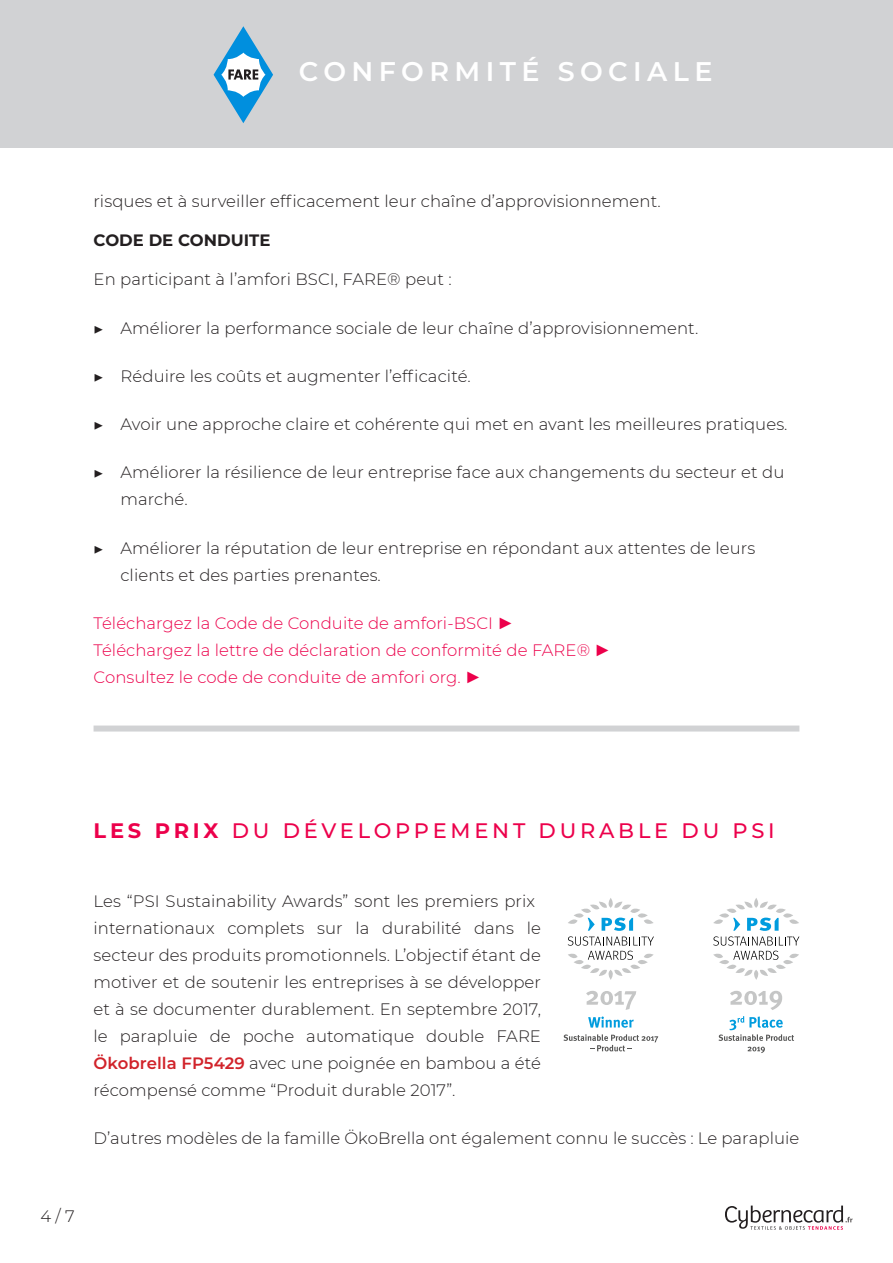
<style>
.page{position:relative;width:893px;height:1263px;background:#fff}
.page>*{position:absolute;margin:0;border:0;box-sizing:border-box;transform-origin:0 0}
.t1{font:600 27px "Montserrat";letter-spacing:.2em;color:#fff}
.t2{font:500 21px "Montserrat";letter-spacing:.18em;color:#ec004b}
.body_content{font:300 16.5px/27px "Montserrat";letter-spacing:.005em;color:#231f20}
.hyperlink{font:300 16.5px/27px "Montserrat";letter-spacing:.005em;color:#ec004b}
.t3{font:700 16.5px "Montserrat";color:#231f20}
.s1{font-family:"Minion Pro";font-weight:400}
.s2{font-family:"Arial";font-weight:700}
.s3{font-weight:700}
.s4{font-weight:600;color:#d1232a}
</style>
<div class="page">
<div style="left:0;top:0;width:893px;height:92px;background:#d1d2d4"></div>
<div style="left:0;top:51px;width:893px;height:96px;background:#d1d2d4"></div>
<svg style="left:214px;top:26px;width:59px;height:97px"></svg>
<svg style="left:725px;top:1205px;width:127px;height:25px"></svg>
<div style="left:94px;top:725px;width:705px;height:6px;background:#d1d2d4"></div>
<svg style="left:568px;top:901px;width:86px;height:75px"></svg>
<svg style="left:586px;top:991px;width:50px;height:19px"></svg>
<svg style="left:588px;top:1016px;width:46px;height:12px"></svg>
<svg style="left:563px;top:1034px;width:95px;height:17px"></svg>
<svg style="left:713px;top:901px;width:86px;height:75px"></svg>
<svg style="left:730px;top:991px;width:52px;height:19px"></svg>
<svg style="left:718px;top:1016px;width:76px;height:25px"></svg>
<svg style="left:747px;top:1047px;width:18px;height:6px"></svg>
<h1 class="t1" style="left:299px;top:52px;width:415px">CONFORMITÉ SOCIALE</h1>
<p class="body_content" style="left:94px;top:187px;width:569px">risques et à surveiller efficacement leur chaîne d’approvisionnement.</p>
<p class="t3" style="left:94px;top:229px;width:178px">CODE DE CONDUITE</p>
<p class="body_content" style="left:94px;top:265px;width:360px">En participant à l’amfori BSCI, FARE® peut :</p>
<p class="body_content" style="left:94px;top:314px;width:606px"><span class="s1">▶</span> Améliorer la performance sociale de leur chaîne d’approvisionnement.</p>
<p class="body_content" style="left:94px;top:362px;width:379px"><span class="s1">▶</span> Réduire les coûts et augmenter l’efficacité.</p>
<p class="body_content" style="left:94px;top:410px;width:695px"><span class="s1">▶</span> Avoir une approche claire et cohérente qui met en avant les meilleures pratiques.</p>
<p class="body_content" style="left:121px;top:459px;width:665px;text-indent:-27px"><span class="s1">▶</span> Améliorer la résilience de leur entreprise face aux changements du secteur et du marché.</p>
<p class="body_content" style="left:121px;top:534px;width:636px;text-indent:-27px"><span class="s1">▶</span> Améliorer la réputation de leur entreprise en répondant aux attentes de leurs clients et des parties prenantes.</p>
<p class="hyperlink" style="left:94px;top:609px;width:519px">Téléchargez la Code de Conduite de amfori-BSCI <span class="s2">►<br></span>Téléchargez la lettre de déclaration de conformité de FARE® <span class="s2">►<br></span>Consultez le code de conduite de amfori org. <span class="s2">►</span></p>
<p class="t2" style="left:94px;top:815px;width:683px"><span class="s3">LES PRIX</span> DU DÉVELOPPEMENT DURABLE DU PSI</p>
<p class="body_content" style="left:94px;top:887px;width:449px">Les “PSI Sustainability Awards” sont les premiers prix internationaux complets sur la durabilité dans le secteur des produits promotionnels. L’objectif étant de motiver et de soutenir les entreprises à se développer et à se documenter durablement. En septembre 2017, le parapluie de poche automatique double FARE <span class="s4">Ökobrella FP5429</span> avec une poignée en bambou a été récompensé comme “Produit durable 2017”.</p>
<p class="body_content" style="left:94px;top:1124px;width:707px">D’autres modèles de la famille ÖkoBrella ont également connu le succès : Le parapluie</p>
<p class="body_content" style="left:40px;top:1202px;width:36px">4 / 7</p>
</div>
